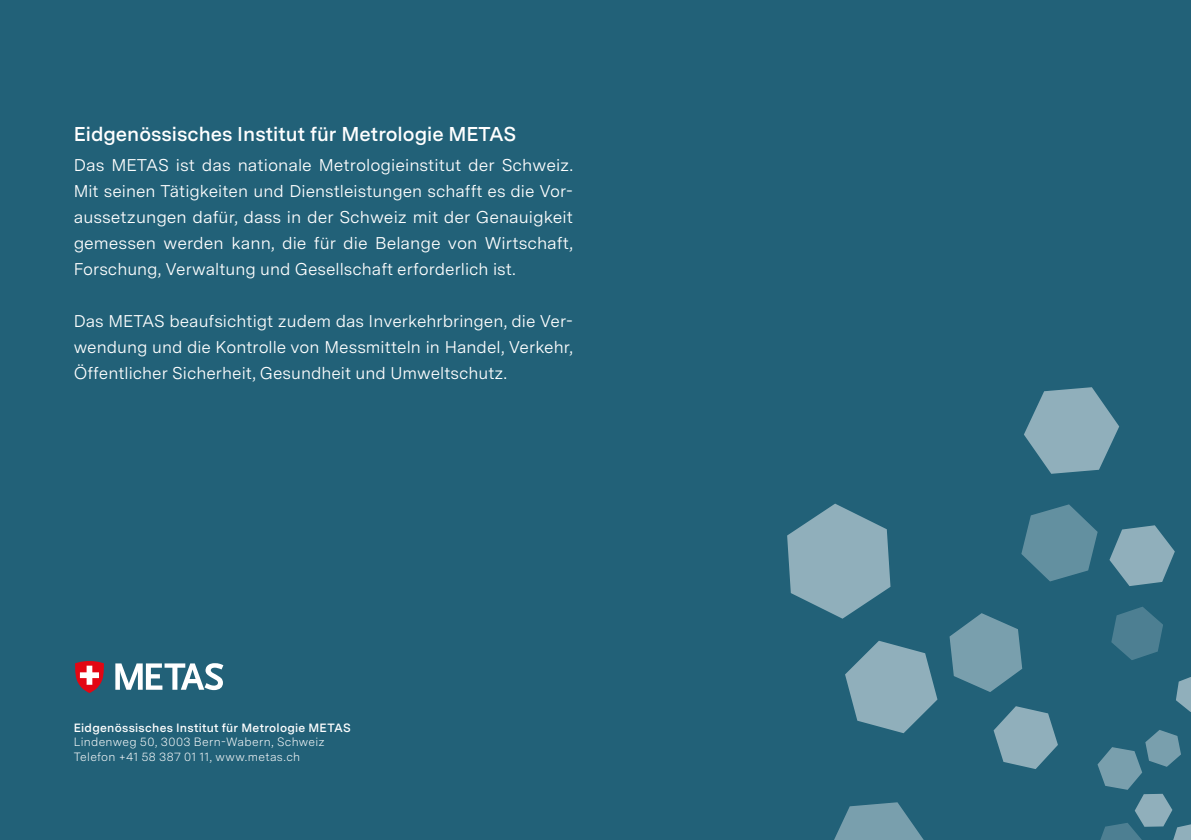
<style>
.page{position:relative;width:1191px;height:840px;background:#fff}
.page>*{position:absolute;margin:0;border:0;box-sizing:border-box;transform-origin:0 0}
.t1{font:600 20px "Messina Sans";color:#fff}
.t2{font:17px/26px "Messina Sans";color:#fff;text-align:justify}
.t3{font:300 12px/14.4px "Messina Sans";letter-spacing:.025em;color:#fff}
.t4{font:600 12px "Messina Sans";letter-spacing:.02em;color:#fff}
</style>
<div class="page">
<div style="left:0;top:0;width:1191px;height:839px;background:#226178"></div>
<svg style="left:1176px;top:677px;width:15px;height:34px"></svg>
<svg style="left:1097px;top:730px;width:94px;height:109px"></svg>
<svg style="left:1111px;top:607px;width:52px;height:53px"></svg>
<svg style="left:993px;top:706px;width:65px;height:62px"></svg>
<svg style="left:1109px;top:525px;width:65px;height:60px"></svg>
<svg style="left:1021px;top:504px;width:76px;height:77px"></svg>
<svg style="left:949px;top:613px;width:73px;height:78px"></svg>
<svg style="left:1024px;top:387px;width:95px;height:86px"></svg>
<svg style="left:845px;top:640px;width:92px;height:92px"></svg>
<svg style="left:834px;top:802px;width:89px;height:37px"></svg>
<svg style="left:787px;top:503px;width:103px;height:115px"></svg>
<svg style="left:75px;top:661px;width:29px;height:31px"></svg>
<svg style="left:115px;top:663px;width:108px;height:26px"></svg>
<p class="t1" style="left:74px;top:120px;width:444px">Eidgenössisches Institut für Metrologie METAS</p>
<p class="t2" style="left:74px;top:152px;width:501px">Das METAS ist das nationale Metrologieinstitut der Schweiz.<br>Mit seinen Tätigkeiten und Dienstleistungen schafft es die Vor&shy;aussetzungen dafür, dass in der Schweiz mit der Genauigkeit gemessen werden kann, die für die Belange von Wirtschaft, Forschung, Verwaltung und Gesellschaft erforderlich ist.</p>
<p class="t2" style="left:74px;top:308px;width:501px">Das METAS beaufsichtigt zudem das Inverkehrbringen, die Ver&shy;wendung und die Kontrolle von Messmitteln in Handel, Verkehr, Öffentlicher Sicherheit, Gesundheit und Umweltschutz.</p>
<p class="t4" style="left:74px;top:718px;width:278px">Eidgenössisches Institut für Metrologie METAS</p>
<p class="t3" style="left:74px;top:734px;width:252px">Lindenweg 50, 3003 Bern-Wabern, Schweiz<br>Telefon +41 58 387 01 11, www.metas.ch</p>
</div>
